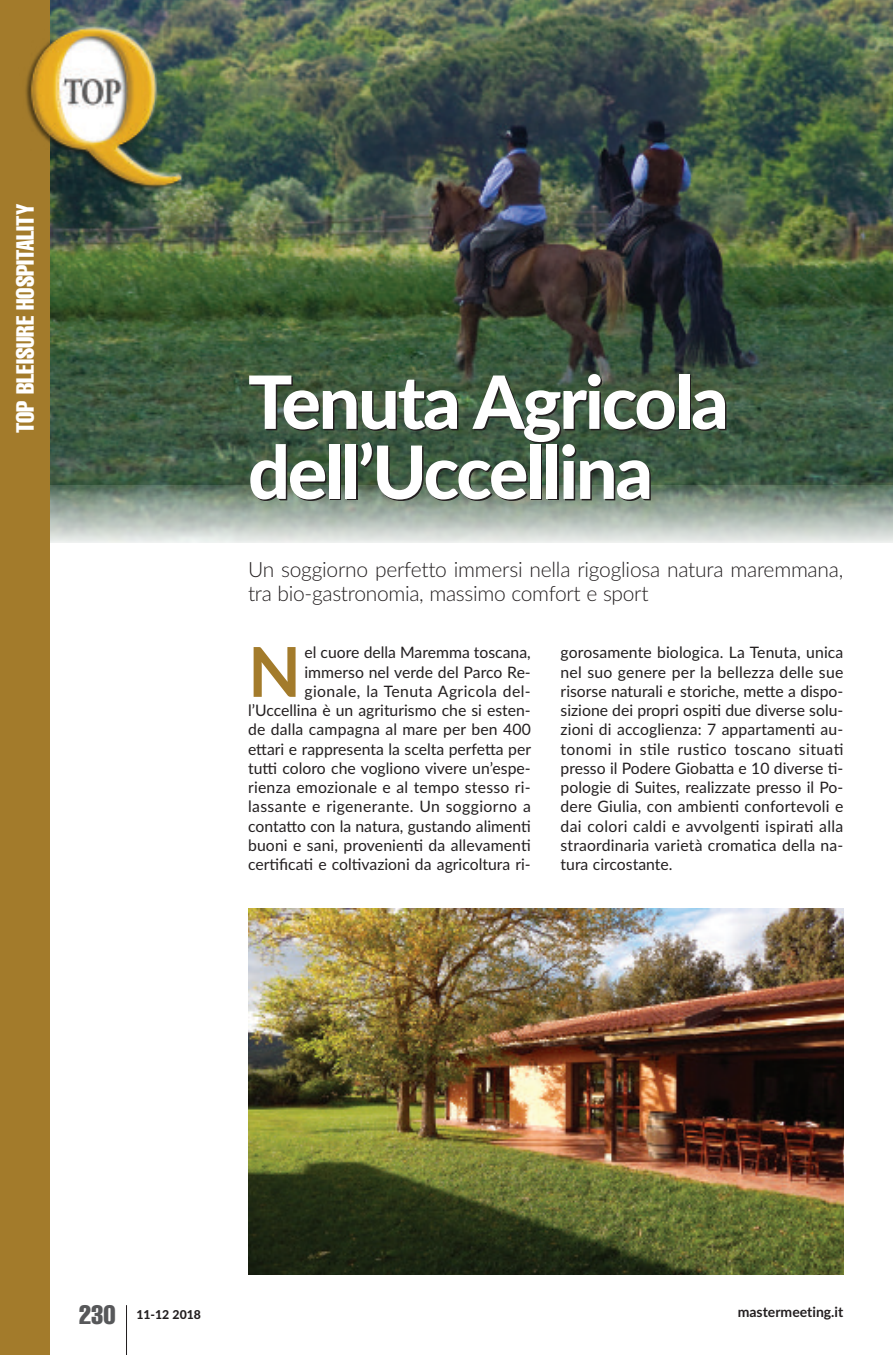
<style>
.page{position:relative;width:893px;height:1355px;background:#fff}
.page>*{position:absolute;margin:0;border:0;box-sizing:border-box;transform-origin:0 0}
.t1{font:800 73.5px/70px "Lato";letter-spacing:-.03em;color:#fff}
.t2{font:700 68.77px "Lato";color:#a37b2b}
.t3{font:extra-condensed 26.25px "Helvetica";color:#57585a}
.t4{font:extra-condensed 24.5px "Helvetica";color:#fff}
.t5{font:300 21px/24.5px "Lato";letter-spacing:-.015em;color:#231f20}
.t6{font:15.75px/19.2px "Lato";color:#231f20;text-align:justify}
.t7{font:700 14px "Lato";color:#231f20}
.t8{font:800 12.25px "Lato";color:#231f20}
</style>
<div class="page">
<img style="left:50px;top:0;width:843px;height:485px">
<svg style="left:50px;top:485px;width:843px;height:58px;background:#a4b1a7"></svg>
<hr style="left:126px;top:1305px;width:1px;height:49px;background:#231f20">
<div style="left:0;top:0;width:50px;height:1354px;background:#a37b2b"></div>
<img style="left:25px;top:24px;width:164px;height:169px">
<img style="left:248px;top:908px;width:595px;height:366px">
<h3 class="t4" style="left:16px;top:433px;width:231px;rotate:-90deg">TOP BLEISURE HOSPITALITY</h3>
<h1 class="t1" style="left:248px;top:368px;width:482px">Tenuta Agricola dell’Uccellina</h1>
<h3 class="t5" style="left:248px;top:557px;width:597px">Un soggiorno perfetto immersi nella rigogliosa natura maremmana, tra bio-gastronomia, massimo comfort e sport</h3>
<p class="t6" style="left:248px;top:643px;width:285px;text-align:right">el cuore della Maremma toscana, immerso nel verde del Parco Re&shy;gionale, la Tenuta Agricola del&shy;l’Uccellina è un agriturismo che si esten&shy;de dalla campagna al mare per ben 400 ettari e rappresenta la scelta perfetta per tutti coloro che vogliono vivere un’espe&shy;rienza emozionale e al tempo stesso ri&shy;lassante e rigenerante. Un soggiorno a contatto con la natura, gustando alimenti buoni e sani, provenienti da allevamenti certificati e coltivazioni da agricoltura ri-</p>
<h2 class="t2" style="left:248px;top:633px;width:55px">N</h2>
<p class="t6" style="left:561px;top:643px;width:284px">gorosamente biologica. La Tenuta, unica nel suo genere per la bellezza delle sue risorse naturali e storiche, mette a dispo&shy;sizione dei propri ospiti due diverse solu&shy;zioni di accoglienza: 7 appartamenti au&shy;tonomi in stile rustico toscano situati presso il Podere Giobatta e 10 diverse ti&shy;pologie di Suites, realizzate presso il Po&shy;dere Giulia, con ambienti confortevoli e dai colori caldi e avvolgenti ispirati alla straordinaria varietà cromatica della na&shy;tura circostante.</p>
<h3 class="t3" style="left:79px;top:1305px;width:38px">230</h3>
<p class="t8" style="left:136px;top:1307px;width:66px">11-12 2018</p>
<p class="t7" style="left:738px;top:1303px;width:107px">mastermeeting.it</p>
</div>
